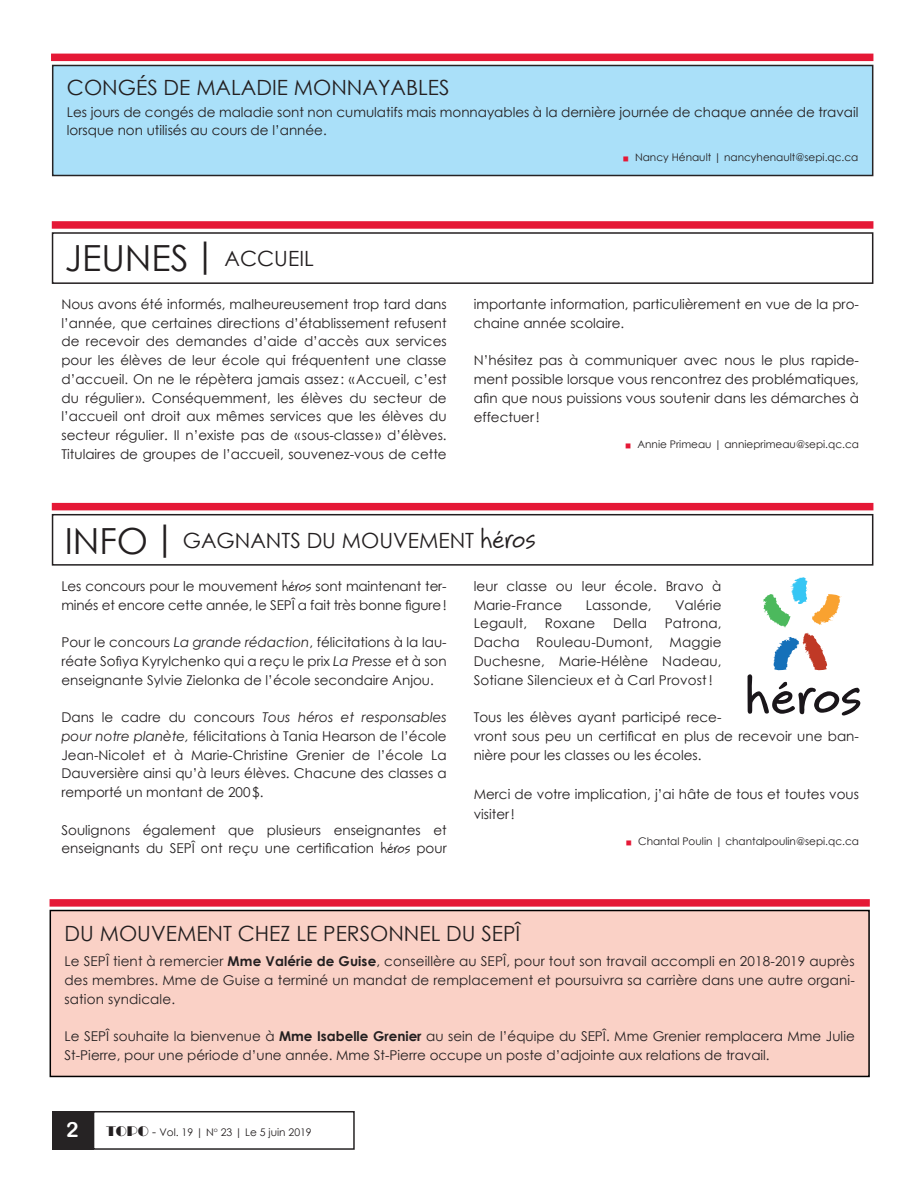
<style>
.page{position:relative;width:918px;height:1188px;background:#fff}
.page>*{position:absolute;margin:0;border:0;box-sizing:border-box;transform-origin:0 0}
.t1{font:36px "Century Gothic";color:#231f20}
.t2{font:21px "Century Gothic";color:#231f20}
.t3{font:21px "Arial Rounded MT Bold";color:#fff}
.t4{font:13.5px/18.8px "Century Gothic";color:#231f20}
.t5{font:10.5px "Century Gothic";color:#231f20}
.s1{font-size:21px;color:#e51836}
.s2{font-size:36px}
.s3{font-family:"Bruno JB Std";font-size:30px}
.s4{font-family:"Bruno JB Std";font-size:16.5px}
.s5{font-style:italic}
.s6{font-weight:700}
.s7{font-family:"Broadway BT";font-size:13.5px}
.s8{font-size:12px}
</style>
<div class="page">
<div style="left:52px;top:1111px;width:42px;height:39px;background:#262324"></div>
<div style="left:93px;top:1111px;width:262px;height:39px;border:2px solid #262324"></div>
<div style="left:52px;top:232px;width:821px;height:52px;border:2px solid #231f20"></div>
<div style="left:52px;top:221px;width:821px;height:8px;background:#e51836"></div>
<div style="left:50px;top:911px;width:819px;height:165px;background:#fad1c6"></div>
<div style="left:50px;top:910px;width:820px;height:167px;border:2px solid #000"></div>
<div style="left:50px;top:899px;width:820px;height:8px;background:#e51836"></div>
<div style="left:52px;top:514px;width:821px;height:52px;border:2px solid #231f20"></div>
<div style="left:52px;top:503px;width:821px;height:7px;background:#e51836"></div>
<svg style="left:763px;top:577px;width:78px;height:50px"></svg>
<svg style="left:748px;top:633px;width:112px;height:82px"></svg>
<div style="left:53px;top:65px;width:820px;height:110px;background:#aae0f9"></div>
<div style="left:52px;top:65px;width:821px;height:111px;border:2px solid #262324"></div>
<div style="left:51px;top:54px;width:822px;height:7px;background:#e51836"></div>
<h2 class="t2" style="left:67px;top:73px;width:384px">CONGÉS DE MALADIE MONNAYABLES</h2>
<p class="t4" style="left:67px;top:103px;width:793px;line-height:18px">Les jours de congés de maladie sont non cumulatifs mais monnayables à la dernière journée de chaque année de travail lorsque non utilisés au cours de l’année.</p>
<p class="t5" style="left:622px;top:150px;width:238px"><span class="s1">▪</span> Nancy Hénault | nancyhenault@sepi.qc.ca</p>
<h1 class="t1" style="left:65px;top:233px;width:154px">JEUNES|</h1>
<h2 class="t2" style="left:225px;top:243px;width:91px">ACCUEIL</h2>
<p class="t4" style="left:61px;top:295px;width:387px;text-align:justify">Nous avons été informés, malheureusement trop tard dans l’année, que certaines directions d’établissement refusent de recevoir des demandes d’aide d’accès aux services pour les élèves de leur école qui fréquentent une classe d’accueil. On ne le répètera jamais assez : «Accueil, c’est du régulier ». Conséquemment, les élèves du secteur de l’accueil ont droit aux mêmes services que les élèves du secteur régulier. Il n’existe pas de « sous-classe» d’élèves.<br>Titulaires de groupes de l’accueil, souvenez-vous de cette</p>
<p class="t4" style="left:474px;top:295px;width:387px">importante information, particulièrement en vue de la pro&shy;chaine année scolaire.</p>
<p class="t4" style="left:474px;top:351px;width:387px;text-align:justify">N’hésitez pas à communiquer avec nous le plus rapide&shy;ment possible lorsque vous rencontrez des problématiques, afin que nous puissions vous soutenir dans les démarches à effectuer!</p>
<p class="t5" style="left:625px;top:437px;width:236px"><span class="s1">▪</span> Annie Primeau | annieprimeau@sepi.qc.ca</p>
<h2 class="t2" style="left:65px;top:526px;width:472px"><span class="s2">INFO|</span> GAGNANTS DU MOUVEMENT <span class="s3">héros</span></h2>
<p class="t4" style="left:61px;top:576px;width:387px">Les concours pour le mouvement <span class="s4">héros</span> sont maintenant ter&shy;minés et encore cette année, le SEPÎ a fait très bonne figure!</p>
<p class="t4" style="left:61px;top:633px;width:387px;text-align:justify">Pour le concours <span class="s5">La grande rédaction</span>, félicitations à la lau&shy;réate Sofiya Kyrylchenko qui a reçu le prix <span class="s5">La Presse</span> et à son enseignante Sylvie Zielonka de l’école secondaire Anjou.</p>
<p class="t4" style="left:61px;top:708px;width:387px;text-align:justify">Dans le cadre du concours <span class="s5">Tous héros et responsables pour notre planète,</span> félicitations à Tania Hearson de l’école Jean-Nicolet et à Marie-Christine Grenier de l’école La Dauversière ainsi qu’à leurs élèves. Chacune des classes a remporté un montant de 200$.</p>
<p class="t4" style="left:61px;top:820px;width:387px">Soulignons également que plusieurs enseignantes et enseignants du SEPÎ ont reçu une certification <span class="s4">héros</span> pour</p>
<p class="t4" style="left:474px;top:576px;width:249px">leur classe ou leur école. Bravo à<br>Marie-France</p>
<p class="t4" style="left:586px;top:595px;width:67px">Lassonde,</p>
<p class="t4" style="left:675px;top:595px;width:48px">Valérie</p>
<p class="t4" style="left:474px;top:614px;width:55px">Legault,</p>
<p class="t4" style="left:545px;top:614px;width:52px">Roxane</p>
<p class="t4" style="left:613px;top:614px;width:35px">Della</p>
<p class="t4" style="left:474px;top:614px;width:249px;text-align:justify;text-indent:191px">Patrona, Dacha Rouleau-Dumont, Maggie Duchesne, Marie-Hélène Nadeau, Sotiane Silencieux et à Carl Provost!</p>
<p class="t4" style="left:474px;top:707px;width:387px">Tous les élèves ayant participé rece-<br>vront sous peu un certificat en plus de recevoir une ban&shy;nière pour les classes ou les écoles.</p>
<p class="t4" style="left:474px;top:784px;width:387px;line-height:19.5px">Merci de votre implication, j’ai hâte de tous et toutes vous visiter!</p>
<p class="t5" style="left:625px;top:834px;width:235px"><span class="s1">▪</span> Chantal Poulin | chantalpoulin@sepi.qc.ca</p>
<h2 class="t2" style="left:65px;top:918px;width:457px">DU MOUVEMENT CHEZ LE PERSONNEL DU SEPÎ</h2>
<p class="t4" style="left:65px;top:952px;width:792px;text-align:justify">Le SEPÎ tient à remercier <span class="s6">Mme Valérie de Guise</span>, conseillère au SEPÎ, pour tout son travail accompli en 2018-2019 auprès des membres. Mme de Guise a terminé un mandat de remplacement et poursuivra sa carrière dans une autre organi&shy;sation syndicale.</p>
<p class="t4" style="left:65px;top:1027px;width:792px">Le SEPÎ souhaite la bienvenue à <span class="s6">Mme Isabelle Grenier</span> au sein de l’équipe du SEPÎ. Mme Grenier remplacera Mme Julie<br>St-Pierre, pour une période d’une année. Mme St-Pierre occupe un poste d’adjointe aux relations de travail.</p>
<h2 class="t3" style="left:66px;top:1117px;width:14px">2</h2>
<p class="t5" style="left:107px;top:1124px;width:207px"><span class="s7">TOPO</span> <span class="s8">-</span> Vol. 19 | N<sup>o</sup> 23 | Le 5 juin 2019</p>
</div>
